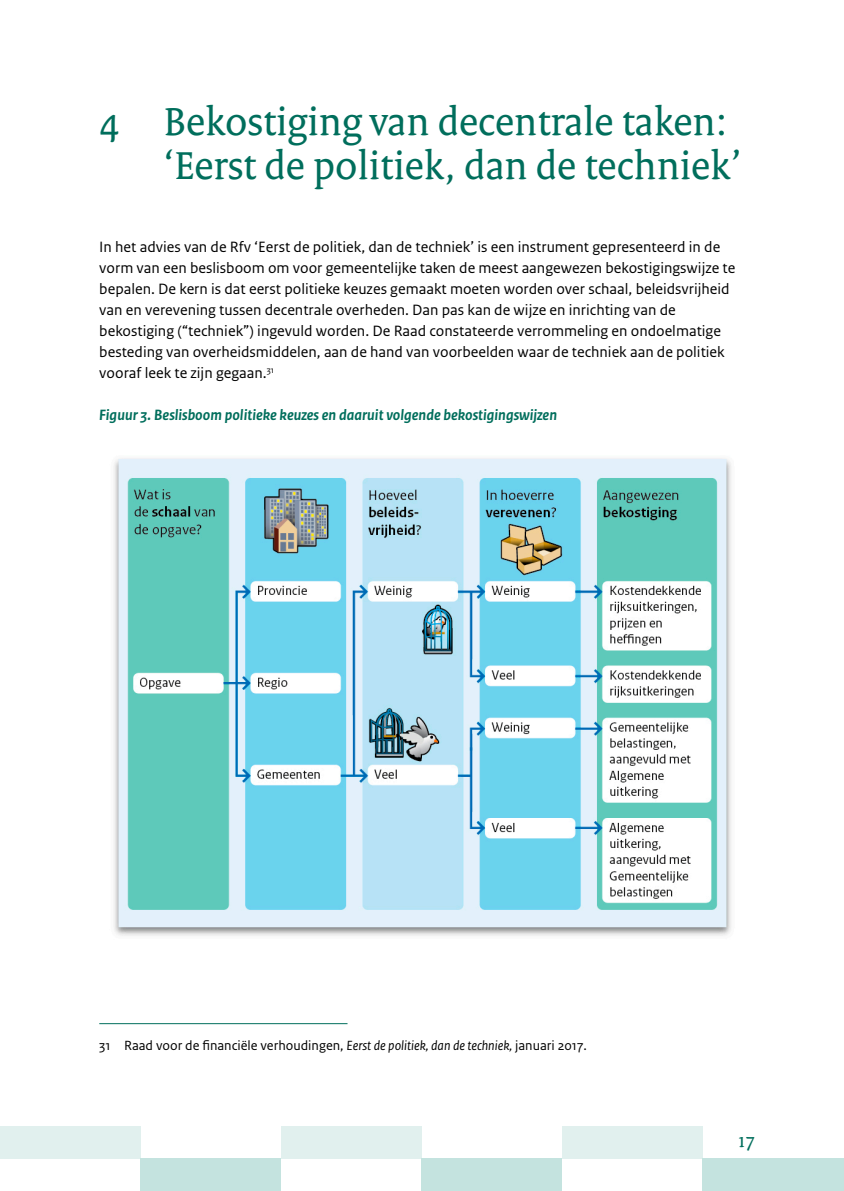
<style>
.page{position:relative;width:844px;height:1191px;background:#fff}
.page>*{position:absolute;margin:0;border:0;box-sizing:border-box;transform-origin:0 0}
.hoofdstukkop_zonder{font:42px/43.8px "Rijksoverheid Serif";color:#006e5c}
.t1{font:21px "Rijksoverheid Serif";color:#006e5c}
.Brood_9_pt{font:15.75px/21px "Rijksoverheid Sans Text";color:#000}
.Brood_9_pt-2{font:italic 700 15.75px "Rijksoverheid Sans Text";color:#006e5c}
.Voetnoot{font:14px "Rijksoverheid Sans Text";color:#000}
.s1{font-style:italic}
</style>
<div class="page">
<div style="left:0;top:1126px;width:141px;height:32px;background:#e1f0ee"></div>
<div style="left:281px;top:1126px;width:140px;height:32px;background:#e1f0ee"></div>
<div style="left:562px;top:1126px;width:140px;height:32px;background:#e1f0ee"></div>
<div style="left:140px;top:1158px;width:141px;height:33px;background:#c4e3df"></div>
<div style="left:421px;top:1158px;width:141px;height:33px;background:#c4e3df"></div>
<div style="left:702px;top:1158px;width:141px;height:33px;background:#c4e3df"></div>
<img style="left:114px;top:458px;width:617px;height:478px">
<hr style="left:99px;top:1023px;width:248px;height:1px;background:#006e5c">
<p class="hoofdstukkop_zonder" style="left:164px;top:100px;width:579px;text-indent:-64px">4 Bekostiging van decentrale taken: ‘Eerst de politiek, dan de techniek’</p>
<p class="Brood_9_pt" style="left:99px;top:237px;width:637px">In het advies van de Rfv ‘Eerst de politiek, dan de techniek’ is een instrument gepresenteerd in de vorm van een beslisboom om voor gemeentelijke taken de meest aangewezen bekostigingswijze te bepalen. De kern is dat eerst politieke keuzes gemaakt moeten worden over schaal, beleidsvrijheid van en verevening tussen decentrale overheden. Dan pas kan de wijze en inrichting van de bekostiging (“techniek”) ingevuld worden. De Raad constateerde verrommeling en ondoelmatige besteding van overheidsmiddelen, aan de hand van voorbeelden waar de techniek aan de politiek vooraf leek te zijn gegaan.<sup>31</sup></p>
<p class="Brood_9_pt-2" style="left:99px;top:406px;width:459px">Figuur 3. Beslisboom politieke keuzes en daaruit volgende bekostigingswijzen</p>
<p class="Voetnoot" style="left:99px;top:1037px;width:489px">31 Raad voor de financiële verhoudingen, <span class="s1">Eerst de politiek, dan de techniek,</span> januari 2017.</p>
<h2 class="t1" style="left:738px;top:1127px;width:18px">17</h2>
</div>
